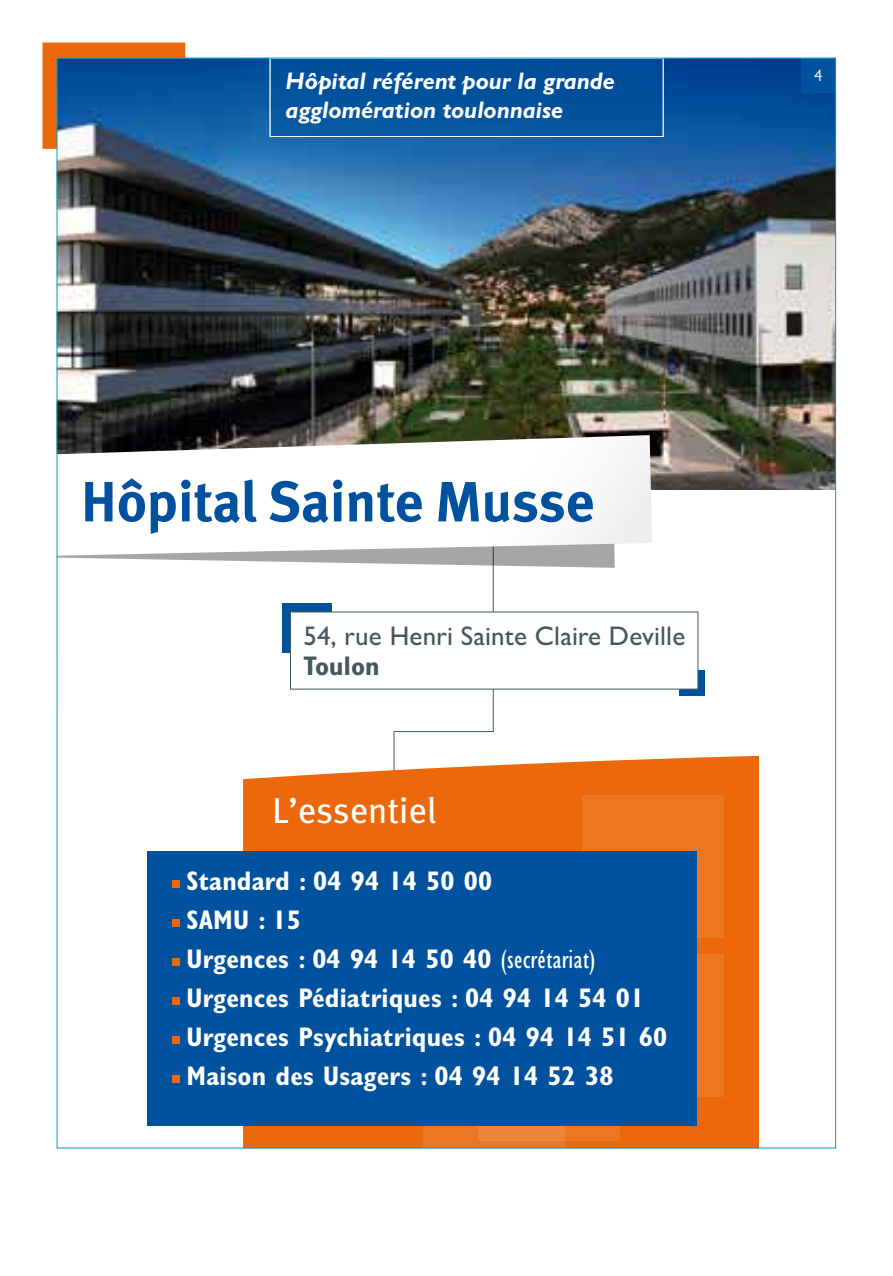
<style>
.page{position:relative;width:893px;height:1276px;background:#fff}
.page>*{position:absolute;margin:0;border:0;box-sizing:border-box;transform-origin:0 0}
.t1{font:700 56.7px "Meta Pro";color:#00519e}
.t2{font:36px "Meta Pro";letter-spacing:-.01em;color:#fff}
.t3{font:700 condensed 27px/39px "Gill Sans MT Pro";letter-spacing:.005em;color:#fff}
.t4{font:500 27px "Gill Sans MT Pro";letter-spacing:.005em;color:#43585c}
.t5{font:700 condensed 27px "Gill Sans MT Pro";letter-spacing:.005em;color:#43585c}
.t6{font:italic 700 24px/28.8px "Gill Sans MT Pro";color:#fff}
.t7{font:16.8px "Gill Sans MT Pro";color:#fff}
.s1{font-weight:400}
</style>
<div class="page">
<div style="left:43px;top:43px;width:142px;height:106px;background:#eb690b"></div>
<img style="left:56px;top:57px;width:780px;height:1091px">
<p class="t6" style="left:286px;top:66px;width:331px">Hôpital référent pour la grande agglomération toulonnaise</p>
<p class="t7" style="left:814px;top:66px;width:10px">4</p>
<h1 class="t1" style="left:81px;top:466px;width:515px">Hôpital Sainte Musse</h1>
<p class="t4" style="left:303px;top:619px;width:383px">54, rue Henri Sainte Claire Deville</p>
<p class="t5" style="left:303px;top:649px;width:78px">Toulon</p>
<h2 class="t2" style="left:272px;top:787px;width:166px">L’essentiel</h2>
<p class="t3" style="left:187px;top:861px;width:482px">Standard : 04 94 14 50 00<br>SAMU : 15<br>Urgences : 04 94 14 50 40 <span class="s1">(secrétariat)<br></span>Urgences Pédiatriques : 04 94 14 54 01<br>Urgences Psychiatriques : 04 94 14 51 60<br>Maison des Usagers : 04 94 14 52 38</p>
</div>
